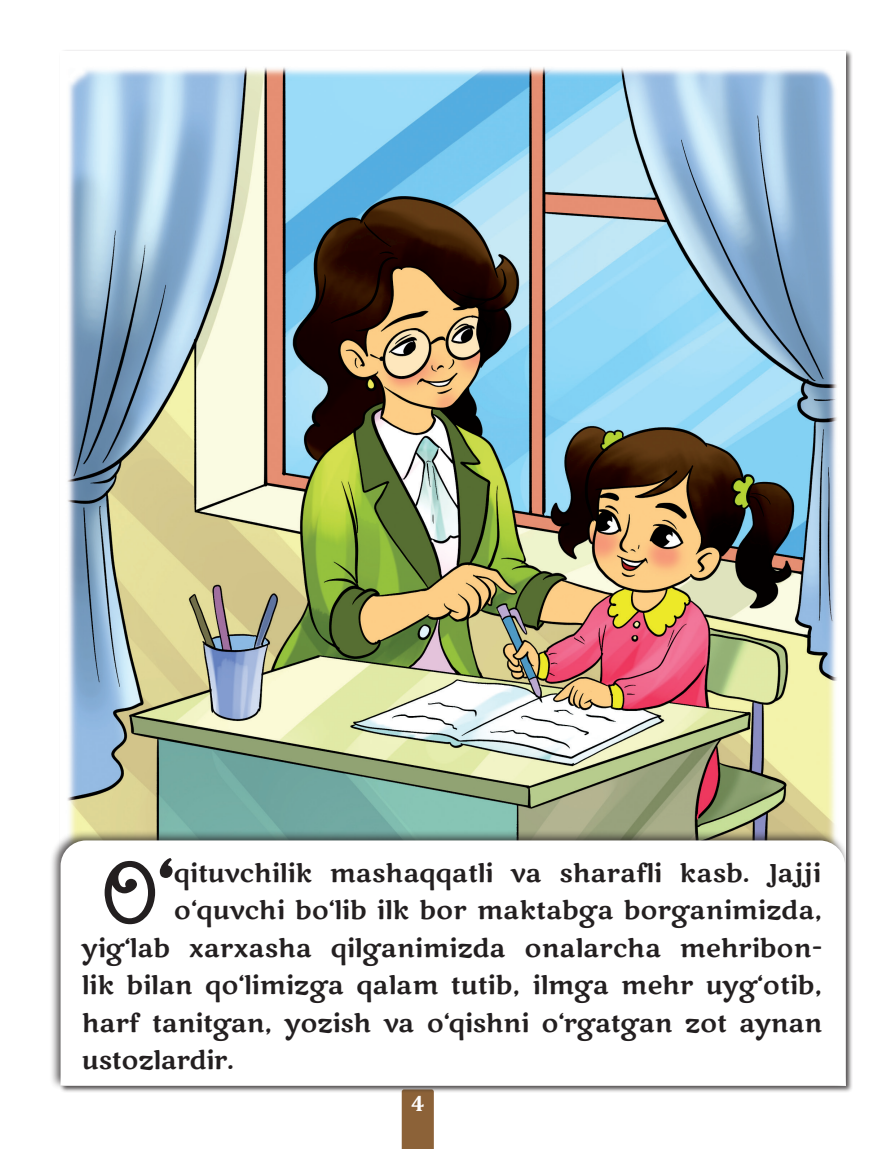
<style>
.page{position:relative;width:893px;height:1149px;background:#fff}
.page>*{position:absolute;margin:0;border:0;box-sizing:border-box;transform-origin:0 0}
.t1{font:81px "Bartex";color:#231f20}
.t2{font:25.5px "Marko One";color:#231f20}
.t3{font:700 22.5px "Cambria";color:#fff}
.s1{font-family:"Marko One"}
</style>
<div class="page">
<div style="left:402px;top:1092px;width:32px;height:56px;background:#8c6238"></div>
<img style="left:67px;top:67px;width:770px;height:762px">
<div style="left:49px;top:829px;width:801px;height:261px;background:#231f20;opacity:.75"></div>
<svg style="left:61px;top:840px;width:784px;height:244px"></svg>
<p class="t1" style="left:104px;top:852px;width:72px">O<span class="s1">‘</span></p>
<p class="t2" style="left:174px;top:856px;width:649px">qituvchilik mashaqqatli va sharafli kasb. Jajji</p>
<p class="t2" style="left:174px;top:893px;width:650px">o‘quvchi bo‘lib ilk bor maktabga borganimizda,</p>
<p class="t2" style="left:82px;top:931px;width:742px">yig‘lab xarxasha qilganimizda onalarcha mehribon-</p>
<p class="t2" style="left:82px;top:968px;width:742px">lik bilan qo‘limizga qalam tutib, ilmga mehr uyg‘otib,</p>
<p class="t2" style="left:82px;top:1006px;width:742px">harf tanitgan, yozish va o‘qishni o‘rgatgan zot aynan</p>
<p class="t2" style="left:82px;top:1043px;width:154px">ustozlardir.</p>
<p class="t3" style="left:411px;top:1087px;width:15px">4</p>
</div>
